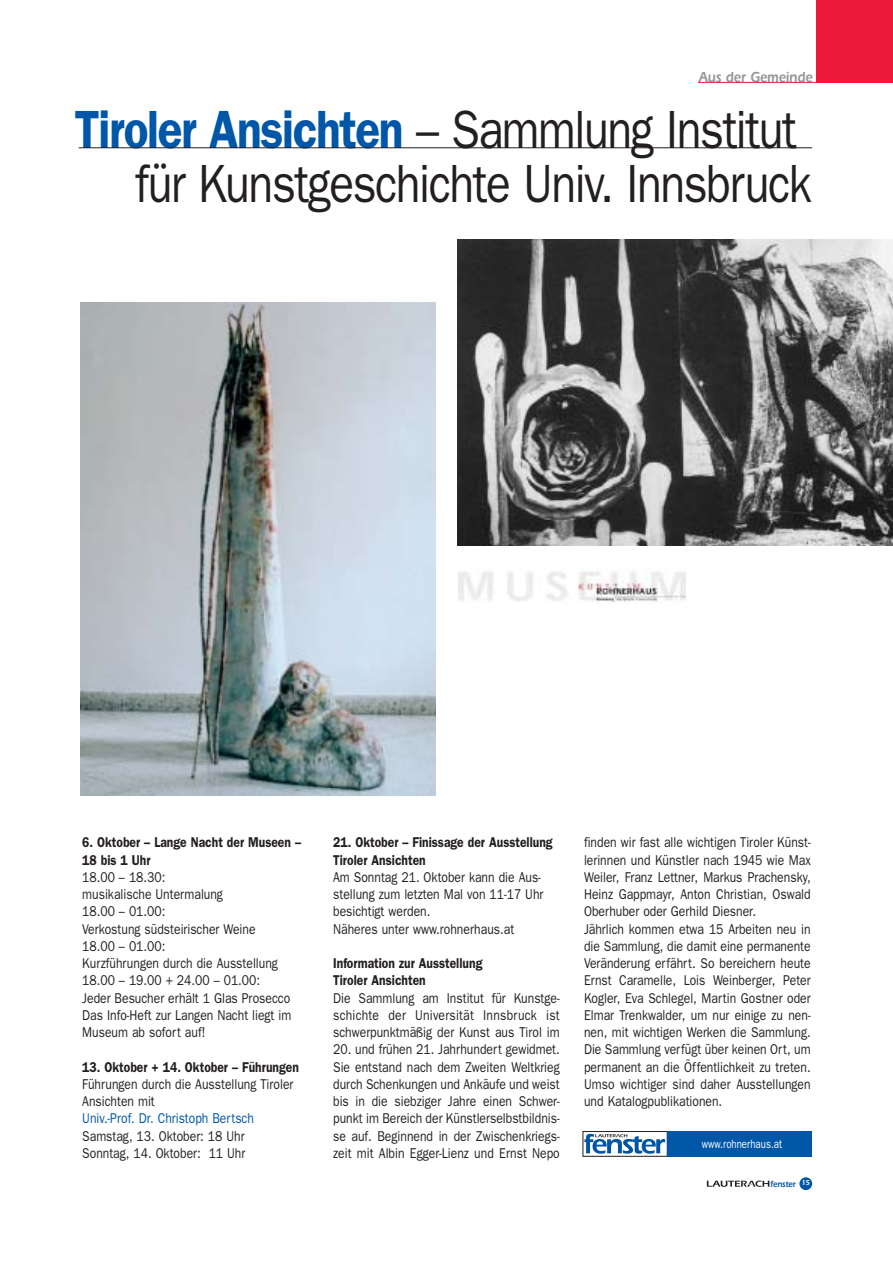
<style>
.page{position:relative;width:893px;height:1263px;background:#fff}
.page>*{position:absolute;margin:0;border:0;box-sizing:border-box;transform-origin:0 0}
.t1{font:54px/54px "Franklin Gothic";letter-spacing:-.03em;color:#231f20;text-align:right;scale:.85 1}
.t2{font:600 15px "Itc Eras";color:#939598;scale:.85 1}
.t3{font:14.25px/17.2px "Franklin Gothic";color:#231f20;scale:.85 1}
.t4{font:600 14.25px/17.2px "Franklin Gothic";color:#231f20;scale:.85 1}
.t5{font:14.25px "Franklin Gothic";color:#0057a8;scale:.85 1}
.t6{font:12px "Franklin Gothic";color:#fff;scale:.8 1}
.t7{font:600 9px "Itc Eras";color:#0057a8;scale:.85 1}
.s1{font-weight:600;color:#0057a8}
</style>
<div class="page">
<div style="left:799px;top:1177px;width:13px;height:13px;background:#0057a8;border-radius:50%"></div>
<svg style="left:707px;top:1180px;width:62px;height:7px"></svg>
<div style="left:816px;top:0;width:77px;height:83px;background:#ed1a3a"></div>
<hr style="left:698px;top:82px;width:119px;height:1px;background:#ed1a3a">
<hr style="left:79px;top:148px;width:733px;height:1px;background:#231f20">
<div style="left:583px;top:1131px;width:85px;height:26px;border:1px solid #231f20"></div>
<svg style="left:584px;top:1134px;width:81px;height:20px"></svg>
<div style="left:668px;top:1131px;width:144px;height:26px;background:#0057a8"></div>
<img style="left:81px;top:303px;width:355px;height:492px">
<img style="left:457px;top:239px;width:436px;height:307px">
<img style="left:459px;top:571px;width:226px;height:32px">
<p class="t2" style="left:699px;top:72px;width:136px">Aus der Gemeinde</p>
<h1 class="t1" style="left:75px;top:107px;width:868px"><span class="s1">Tiroler Ansichten</span> – Sammlung Institut für Kunstgeschichte Univ. Innsbruck</h1>
<p class="t4" style="left:82px;top:835px;width:259px">6. Oktober – Lange Nacht der Museen –<br>18 bis 1 Uhr</p>
<p class="t3" style="left:82px;top:870px;width:247px">18.00 – 18.30:<br>musikalische Untermalung<br>18.00 – 01.00:<br>Verkostung südsteirischer Weine<br>18.00 – 01.00:<br>Kurzführungen durch die Ausstellung<br>18.00 – 19.00 + 24.00 – 01.00:<br>Jeder Besucher erhält 1 Glas Prosecco<br>Das Info-Heft zur Langen Nacht liegt im<br>Museum ab sofort auf!</p>
<p class="t4" style="left:82px;top:1059px;width:256px">13. Oktober + 14. Oktober – Führungen</p>
<p class="t3" style="left:82px;top:1077px;width:250px">Führungen durch die Ausstellung Tiroler<br>Ansichten mit</p>
<p class="t5" style="left:82px;top:1113px;width:203px">Univ.-Prof. Dr. Christoph Bertsch</p>
<p class="t3" style="left:82px;top:1128px;width:193px">Samstag, 13. Oktober: 18 Uhr<br>Sonntag, 14. Oktober: 11 Uhr</p>
<p class="t4" style="left:333px;top:835px;width:260px">21. Oktober – Finissage der Ausstellung<br>Tiroler Ansichten</p>
<p class="t3" style="left:333px;top:870px;width:249px">Am Sonntag 21. Oktober kann die Aus&shy;stellung zum letzten Mal von 11-17 Uhr besichtigt werden.<br>Näheres unter www.rohnerhaus.at</p>
<p class="t4" style="left:333px;top:956px;width:177px">Information zur Ausstellung<br>Tiroler Ansichten</p>
<p class="t3" style="left:333px;top:990px;width:268px;text-align:justify">Die Sammlung am Institut für Kunstge&shy;schichte der Universität Innsbruck ist schwerpunktmäßig der Kunst aus Tirol im</p>
<p class="t3" style="left:333px;top:1042px;width:268px;text-align:justify">20. und frühen 21. Jahrhundert gewidmet.<br>Sie entstand nach dem Zweiten Weltkrieg durch Schenkungen und Ankäufe und weist bis in die siebziger Jahre einen Schwer&shy;punkt im Bereich der Künstlerselbstbildnis&shy;se auf. Beginnend in der Zwischenkriegs&shy;zeit mit Albin Egger-Lienz und Ernst Nepo</p>
<p class="t3" style="left:584px;top:835px;width:268px">finden wir fast alle wichtigen Tiroler Künst&shy;lerinnen und Künstler nach 1945 wie Max Weiler, Franz Lettner, Markus Prachensky, Heinz Gappmayr, Anton Christian, Oswald Oberhuber oder Gerhild Diesner.<br>Jährlich kommen etwa 15 Arbeiten neu in die Sammlung, die damit eine permanente Veränderung erfährt. So bereichern heute Ernst Caramelle, Lois Weinberger, Peter Kogler, Eva Schlegel, Martin Gostner oder Elmar Trenkwalder, um nur einige zu nen&shy;nen, mit wichtigen Werken die Sammlung.<br>Die Sammlung verfügt über keinen Ort, um permanent an die Öffentlichkeit zu treten.<br>Umso wichtiger sind daher Ausstellungen und Katalogpublikationen.</p>
<p class="t6" style="left:702px;top:1139px;width:102px">www.rohnerhaus.at</p>
<p class="t7" style="left:770px;top:1181px;width:48px">fenster <sup>15</sup></p>
</div>
